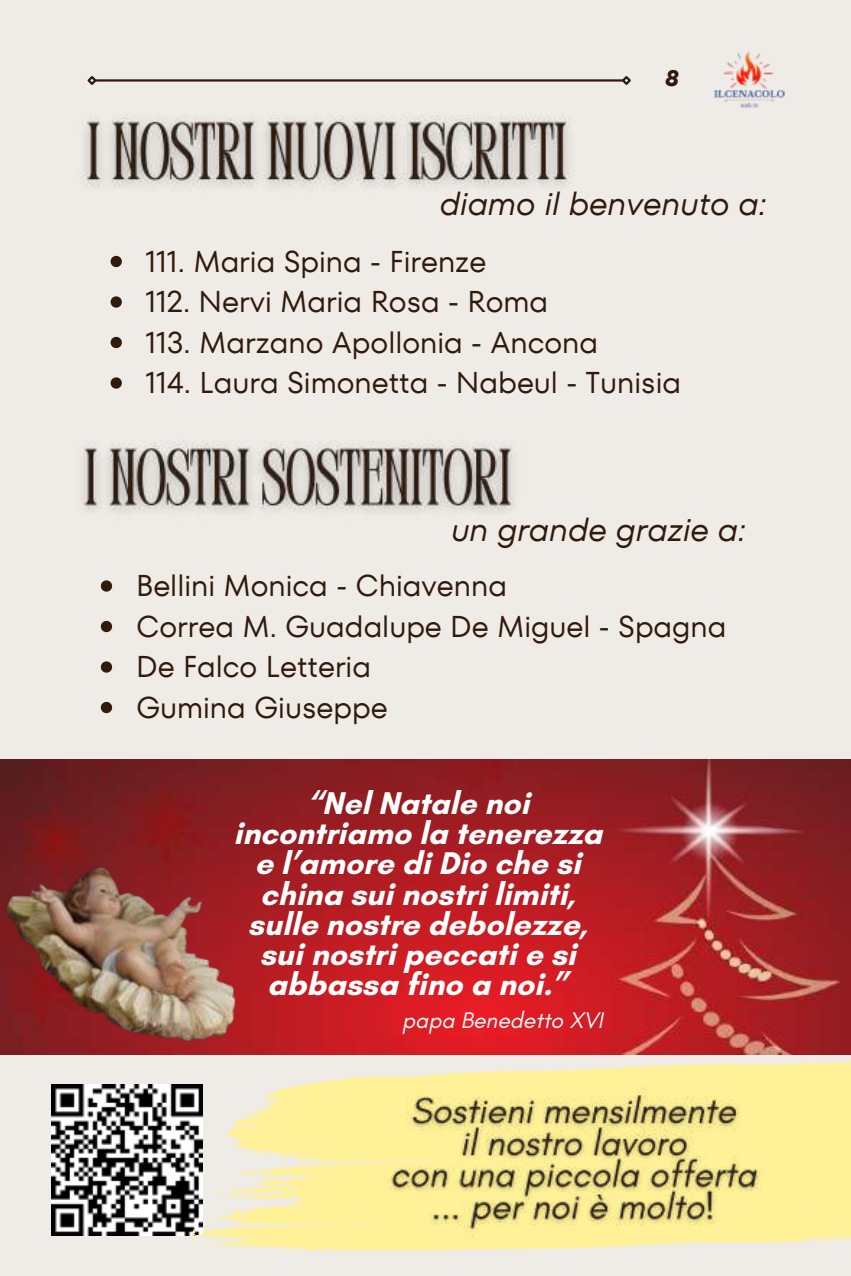
<style>
.page{position:relative;width:851px;height:1276px;background:#fff}
.page>*{position:absolute;margin:0;border:0;box-sizing:border-box;transform-origin:0 0}
.t1{font:italic 32.4px "TT Fors";color:#301a0b}
.t2{font:700 32.1px/30.3px "Glacial Indifference";color:#fff;text-align:center}
.t3{font:30px/40.5px "TT Fors";color:#301a0b}
.t4{font:italic 23.1px "Glacial Indifference";color:#fff}
.t5{font:italic 700 22.5px "TT Fors";color:#301a0b}
</style>
<div class="page">
<div style="left:0;top:0;width:850px;height:1276px;background:#efece7"></div>
<img style="left:82px;top:115px;width:493px;height:71px">
<hr style="left:95px;top:79px;width:528px;height:3px;background:#301a0b">
<svg style="left:87px;top:76px;width:12px;height:9px"></svg>
<svg style="left:620px;top:76px;width:11px;height:9px"></svg>
<img style="left:714px;top:51px;width:71px;height:57px">
<img style="left:52px;top:1084px;width:140px;height:151px">
<svg style="left:192px;top:1062px;width:658px;height:189px;fill:#fff197"></svg>
<svg style="left:101px;top:580px;width:11px;height:12px"></svg>
<svg style="left:101px;top:621px;width:11px;height:11px"></svg>
<svg style="left:101px;top:661px;width:11px;height:12px"></svg>
<svg style="left:101px;top:702px;width:11px;height:11px"></svg>
<svg style="left:111px;top:256px;width:11px;height:11px"></svg>
<svg style="left:111px;top:296px;width:11px;height:12px"></svg>
<svg style="left:111px;top:337px;width:11px;height:11px"></svg>
<svg style="left:111px;top:377px;width:11px;height:12px"></svg>
<img style="left:80px;top:440px;width:434px;height:72px">
<img style="left:382px;top:1086px;width:389px;height:153px">
<img style="left:0;top:760px;width:850px;height:294px">
<img style="left:0;top:826px;width:263px;height:245px">
<p class="t5" style="left:665px;top:62px;width:15px">8</p>
<p class="t1" style="left:440px;top:181px;width:328px">diamo il benvenuto a:</p>
<p class="t3" style="left:146px;top:241px;width:537px">111. Maria Spina - Firenze<br>112. Nervi Maria Rosa - Roma<br>113. Marzano Apollonia - Ancona<br>114. Laura Simonetta - Nabeul - Tunisia</p>
<p class="t1" style="left:451px;top:507px;width:296px">un grande grazie a:</p>
<p class="t3" style="left:136px;top:565px;width:592px">Bellini Monica - Chiavenna<br>Correa M. Guadalupe De Miguel - Spagna<br>De Falco Letteria<br>Gumina Giuseppe</p>
<p class="t2" style="left:233px;top:788px;width:370px">“Nel Natale noi incontriamo la tenerezza e l’amore di Dio che si china sui nostri limiti, sulle nostre debolezze, sui nostri peccati e si abbassa fino a noi.”</p>
<p class="t4" style="left:402px;top:1006px;width:202px">papa Benedetto XVI</p>
</div>
